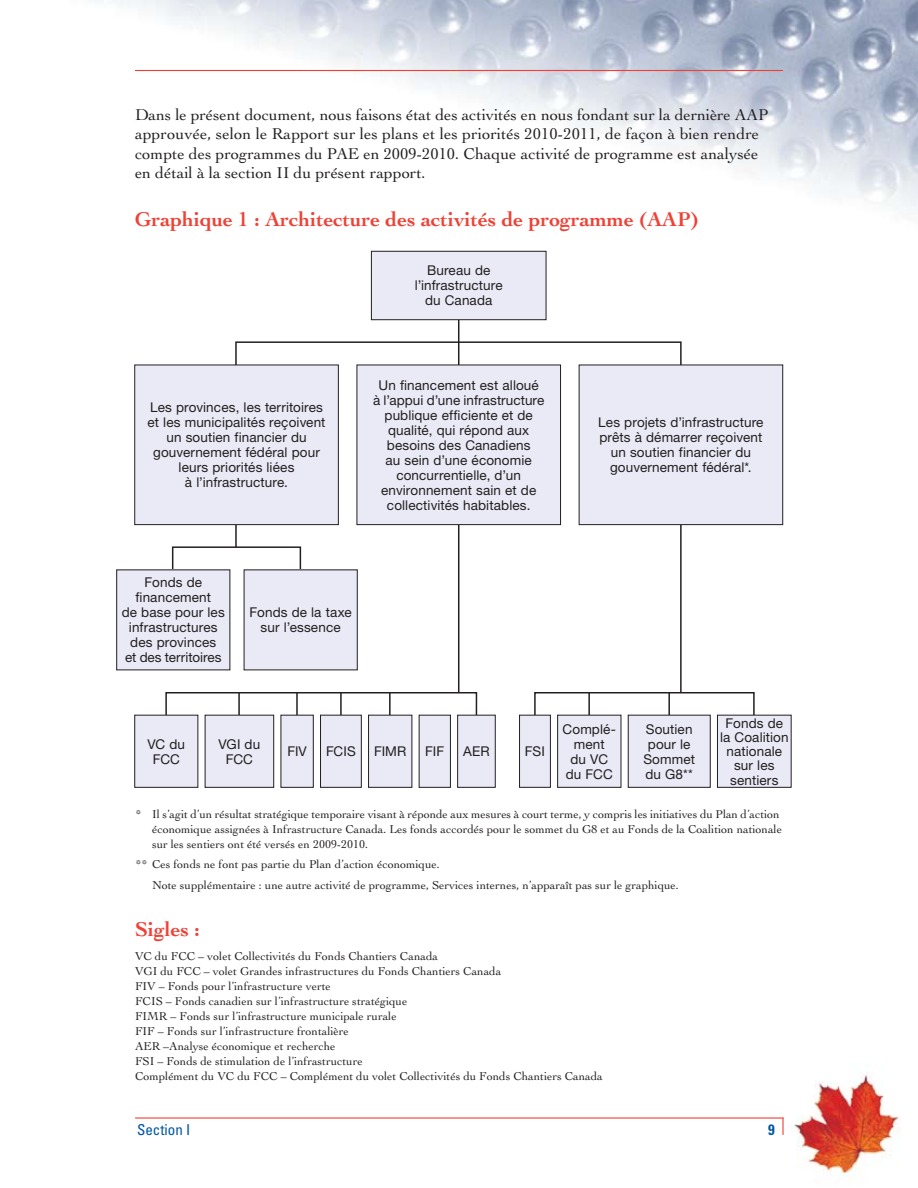
<style>
.page{position:relative;width:918px;height:1188px;background:#fff}
.page>*{position:absolute;margin:0;border:0;box-sizing:border-box;transform-origin:0 0}
.t1{font:700 21px "Cochin LT Std";color:#ef4135}
.t2{font:16.5px/19.5px "Cochin LT Std";color:#231f20}
.t3{font:condensed 15px "Univers";color:#0055a4}
.t4{font:700 condensed 15px "Univers";color:#0055a4}
.t5{font:13.5px/15px "Helvetica Neue LT Std";letter-spacing:.01em;color:#231f20;text-align:center}
.t6{font:12px/15px "Cochin LT Std";color:#231f20}
</style>
<div class="page">
<img style="left:95px;top:0;width:823px;height:297px">
<img style="left:794px;top:1072px;width:107px;height:104px">
<hr style="left:135px;top:1117px;width:649px;height:2px;background:#ef4135">
<svg style="left:782px;top:1118px;width:2px;height:17px"></svg>
<hr style="left:135px;top:70px;width:648px;height:1px;background:#ef4135">
<svg style="left:533px;top:692px;width:222px;height:34px"></svg>
<svg style="left:165px;top:691px;width:313px;height:34px"></svg>
<hr style="left:238px;top:693px;width:2px;height:26px;background:#231f20">
<hr style="left:296px;top:693px;width:2px;height:26px;background:#231f20">
<hr style="left:340px;top:693px;width:2px;height:26px;background:#231f20">
<hr style="left:389px;top:693px;width:2px;height:26px;background:#231f20">
<hr style="left:668px;top:693px;width:2px;height:26px;background:#231f20">
<hr style="left:588px;top:693px;width:2px;height:26px;background:#231f20">
<hr style="left:458px;top:520px;width:1px;height:173px;background:#231f20">
<hr style="left:680px;top:520px;width:2px;height:173px;background:#231f20">
<svg style="left:234px;top:341px;width:448px;height:33px"></svg>
<svg style="left:171px;top:546px;width:131px;height:33px"></svg>
<hr style="left:458px;top:315px;width:1px;height:56px;background:#231f20">
<hr style="left:235px;top:520px;width:2px;height:27px;background:#231f20">
<div style="left:357px;top:365px;width:204px;height:160px;background:#e9eaf6"></div>
<div style="left:357px;top:365px;width:204px;height:160px;border:1px solid #231f20"></div>
<div style="left:135px;top:365px;width:203px;height:160px;background:#e9eaf6"></div>
<div style="left:134px;top:365px;width:205px;height:160px;border:1px solid #231f20"></div>
<div style="left:579px;top:365px;width:204px;height:160px;background:#e9eaf6"></div>
<div style="left:579px;top:365px;width:204px;height:160px;border:1px solid #231f20"></div>
<div style="left:117px;top:570px;width:113px;height:100px;background:#e9eaf6"></div>
<div style="left:244px;top:570px;width:113px;height:100px;background:#e9eaf6"></div>
<div style="left:371px;top:251px;width:175px;height:69px;background:#e9eaf6"></div>
<div style="left:371px;top:251px;width:175px;height:69px;border:1px solid #231f20"></div>
<div style="left:520px;top:715px;width:30px;height:72px;background:#e9eaf6"></div>
<div style="left:519px;top:715px;width:32px;height:73px;border:1px solid #231f20"></div>
<div style="left:558px;top:715px;width:63px;height:72px;background:#e9eaf6"></div>
<div style="left:557px;top:715px;width:64px;height:73px;border:1px solid #231f20"></div>
<div style="left:628px;top:715px;width:82px;height:72px;background:#e9eaf6"></div>
<div style="left:628px;top:715px;width:83px;height:73px;border:1px solid #231f20"></div>
<div style="left:717px;top:715px;width:74px;height:72px;background:#e9eaf6"></div>
<div style="left:717px;top:715px;width:74px;height:73px;border:1px solid #231f20"></div>
<div style="left:135px;top:715px;width:63px;height:72px;background:#e9eaf6"></div>
<div style="left:134px;top:715px;width:64px;height:73px;border:1px solid #231f20"></div>
<div style="left:205px;top:715px;width:69px;height:72px;background:#e9eaf6"></div>
<div style="left:205px;top:715px;width:69px;height:73px;border:1px solid #231f20"></div>
<div style="left:281px;top:715px;width:32px;height:72px;background:#e9eaf6"></div>
<div style="left:281px;top:715px;width:33px;height:73px;border:1px solid #231f20"></div>
<div style="left:321px;top:715px;width:40px;height:72px;background:#e9eaf6"></div>
<div style="left:320px;top:715px;width:42px;height:73px;border:1px solid #231f20"></div>
<div style="left:369px;top:715px;width:43px;height:72px;background:#e9eaf6"></div>
<div style="left:368px;top:715px;width:44px;height:73px;border:1px solid #231f20"></div>
<div style="left:419px;top:715px;width:31px;height:72px;background:#e9eaf6"></div>
<div style="left:419px;top:715px;width:32px;height:73px;border:1px solid #231f20"></div>
<div style="left:458px;top:715px;width:37px;height:72px;background:#e9eaf6"></div>
<div style="left:457px;top:715px;width:39px;height:73px;border:1px solid #231f20"></div>
<p class="t2" style="left:135px;top:105px;width:635px">Dans le présent document, nous faisons état des activités en nous fondant sur la dernière AAP approuvée, selon le Rapport sur les plans et les priorités 2010-2011, de façon à bien rendre compte des programmes du PAE en 2009-2010. Chaque activité de programme est analysée en détail à la section II du présent rapport.</p>
<h1 class="t1" style="left:135px;top:207px;width:566px">Graphique 1 : Architecture des activités de programme (AAP)</h1>
<p class="t5" style="left:415px;top:263px;width:89px">Bureau de l’infrastructure du Canada</p>
<p class="t5" style="left:148px;top:400px;width:180px">Les provinces, les territoires et les municipalités reçoivent un soutien financier du gouvernement fédéral pour leurs priorités liées<br>à l’infrastructure.</p>
<p class="t5" style="left:373px;top:377px;width:173px">Un financement est alloué<br>à l’appui d’une infrastructure publique efficiente et de qualité, qui répond aux besoins des Canadiens<br>au sein d’une économie concurrentielle, d’un environnement sain et de collectivités habitables.</p>
<p class="t5" style="left:598px;top:415px;width:167px">Les projets d’infrastructure prêts à démarrer reçoivent un soutien financier du gouvernement fédéral*.</p>
<p class="t5" style="left:122px;top:575px;width:104px">Fonds de financement<br>de base pour les infrastructures des provinces<br>et des territoires</p>
<p class="t5" style="left:250px;top:605px;width:104px">Fonds de la taxe sur l’essence</p>
<p class="t5" style="left:148px;top:736px;width:39px">VC du<br>FCC</p>
<p class="t5" style="left:219px;top:736px;width:43px">VGI du<br>FCC</p>
<p class="t5" style="left:287px;top:744px;width:21px">FIV</p>
<p class="t5" style="left:326px;top:744px;width:31px">FCIS</p>
<p class="t5" style="left:374px;top:744px;width:34px">FIMR</p>
<p class="t5" style="left:425px;top:744px;width:21px">FIF</p>
<p class="t5" style="left:463px;top:744px;width:28px">AER</p>
<p class="t5" style="left:525px;top:744px;width:22px">FSI</p>
<p class="t5" style="left:563px;top:721px;width:55px">Complé&shy;ment<br>du VC du FCC</p>
<p class="t5" style="left:643px;top:721px;width:53px">Soutien pour le<br>Sommet du G8**</p>
<p class="t5" style="left:720px;top:715px;width:70px;line-height:14.2px">Fonds de la Coalition nationale sur les sentiers</p>
<p class="t6" style="left:152px;top:806px;width:631px;text-indent:-16px">* Il s’agit d’un résultat stratégique temporaire visant à réponde aux mesures à court terme, y compris les initiatives du Plan d’action économique assignées à Infrastructure Canada. Les fonds accordés pour le sommet du G8 et au Fonds de la Coalition nationale sur les sentiers ont été versés en 2009-2010.</p>
<p class="t6" style="left:152px;top:854px;width:528px;line-height:20.4px;text-indent:-16px">** Ces fonds ne font pas partie du Plan d’action économique.<br>Note supplémentaire : une autre activité de programme, Services internes, n’apparaît pas sur le graphique.</p>
<h1 class="t1" style="left:135px;top:917px;width:66px">Sigles :</h1>
<p class="t6" style="left:135px;top:949px;width:469px">VC du FCC – volet Collectivités du Fonds Chantiers Canada<br>VGI du FCC – volet Grandes infrastructures du Fonds Chantiers Canada<br>FIV – Fonds pour l’infrastructure verte<br>FCIS – Fonds canadien sur l’infrastructure stratégique<br>FIMR – Fonds sur l’infrastructure municipale rurale<br>FIF – Fonds sur l’infrastructure frontalière<br>AER –Analyse économique et recherche<br>FSI – Fonds de stimulation de l’infrastructure<br>Complément du VC du FCC – Complément du volet Collectivités du Fonds Chantiers Canada</p>
<p class="t3" style="left:137px;top:1120px;width:55px">Section I</p>
<p class="t4" style="left:768px;top:1120px;width:8px">9</p>
</div>
